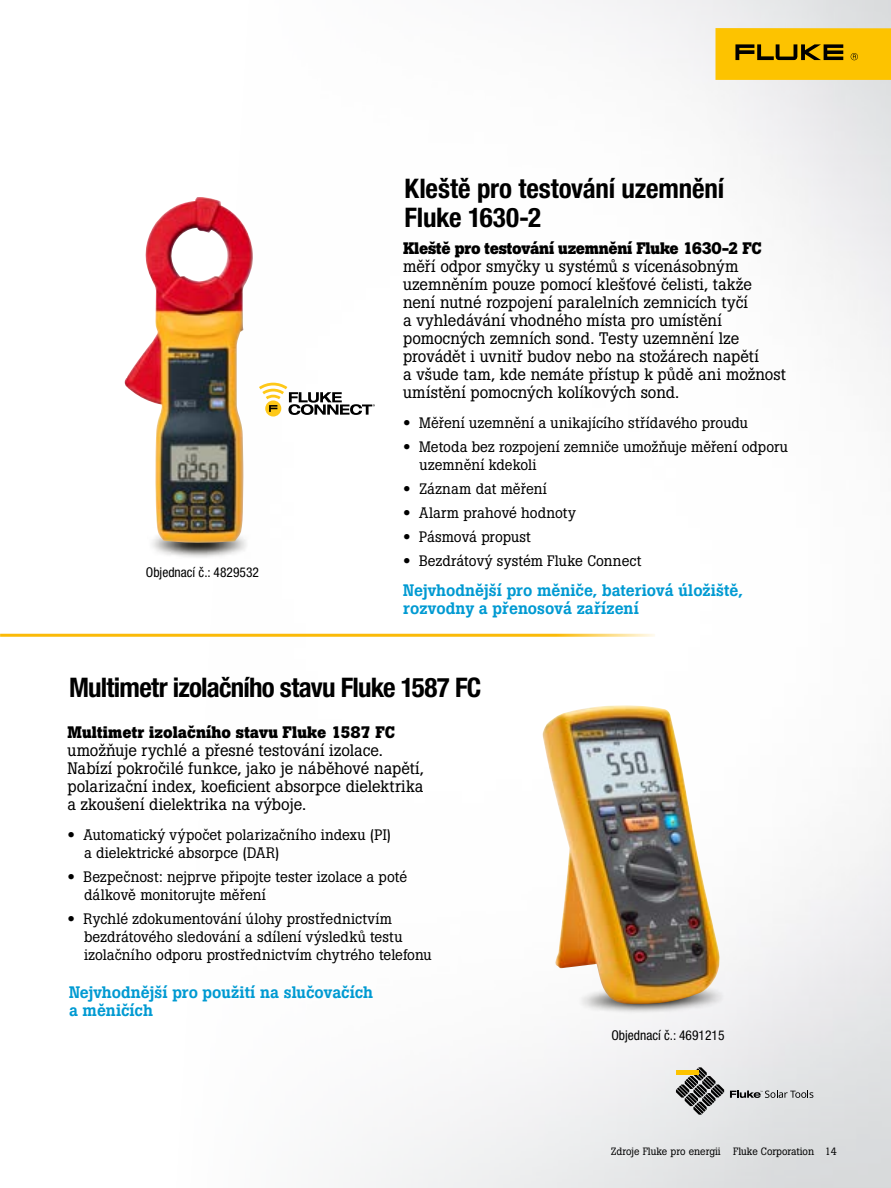
<style>
.page{position:relative;width:891px;height:1188px;background:#fff}
.page>*{position:absolute;margin:0;border:0;box-sizing:border-box;transform-origin:0 0}
.t1{font:700 condensed 27px/28.5px "Helvetica Neue LT Pro";letter-spacing:-.015em;color:#000}
.t2{font:16.5px/18px "Boton Pro";color:#000}
.t3{font:500 16.5px/18px "Boton Pro";color:#009ad2}
.t4{font:700 16.5px "Boton Pro";letter-spacing:-.005em;color:#000}
.t5{font:15px/18px "Boton Pro";letter-spacing:.005em;color:#000}
.t6{font:condensed 13.5px "Helvetica Neue LT Pro";color:#000}
.t7{font:10.5px "Boton Pro";color:#000}
.s1{font-family:"Helvetica Neue LT Pro";font-weight:100;font-stretch:expanded}
</style>
<div class="page">
<hr style="left:0;top:0;width:1px;height:131px;background:#6bb9cf">
<svg style="left:676px;top:1067px;width:48px;height:48px;background:#909091"></svg>
<div style="left:676px;top:1070px;width:23px;height:5px;background:#fdc300"></div>
<svg style="left:730px;top:1090px;width:83px;height:8px"></svg>
<img style="left:150px;top:543px;width:98px;height:16px">
<img style="left:124px;top:197px;width:129px;height:346px">
<svg style="left:265px;top:400px;width:16px;height:17px"></svg>
<svg style="left:259px;top:383px;width:116px;height:32px"></svg>
<img style="left:542px;top:705px;width:179px;height:300px">
<hr style="left:0;top:634px;width:655px;height:3px;background:#fbba07">
<div style="left:716px;top:28px;width:175px;height:52px;background:#fdc300"></div>
<svg style="left:735px;top:44px;width:108px;height:16px"></svg>
<svg style="left:851px;top:53px;width:7px;height:7px"></svg>
<p class="t6" style="left:146px;top:565px;width:115px">Objednací č.: 4829532</p>
<h1 class="t1" style="left:405px;top:174px;width:321px">Kleště pro testování uzemnění<br>Fluke 1630‑2</h1>
<p class="t4" style="left:403px;top:237px;width:360px">Kleště pro testování uzemnění Fluke 1630‑2 FC</p>
<p class="t2" style="left:403px;top:257px;width:385px">měří odpor smyčky u systémů s vícenásobným uzemněním pouze pomocí klešťové čelisti, takže není nutné rozpojení paralelních zemnicích tyčí<br>a vyhledávání vhodného místa pro umístění pomocných zemních sond. Testy uzemnění lze provádět i uvnitř budov nebo na stožárech napětí<br>a všude tam, kde nemáte přístup k půdě ani možnost umístění pomocných kolíkových sond.</p>
<p class="t5" style="left:403px;top:413px;width:346px"><span class="s1">•</span> Měření uzemnění a unikajícího střídavého proudu</p>
<p class="t5" style="left:420px;top:437px;width:370px;text-indent:-16px"><span class="s1">•</span> Metoda bez rozpojení zemniče umožňuje měření odporu uzemnění kdekoli</p>
<p class="t5" style="left:403px;top:479px;width:145px"><span class="s1">•</span> Záznam dat měření</p>
<p class="t5" style="left:403px;top:503px;width:174px"><span class="s1">•</span> Alarm prahové hodnoty</p>
<p class="t5" style="left:403px;top:527px;width:129px"><span class="s1">•</span> Pásmová propust</p>
<p class="t5" style="left:403px;top:551px;width:240px"><span class="s1">•</span> Bezdrátový systém Fluke Connect</p>
<p class="t3" style="left:403px;top:581px;width:341px">Nejvhodnější pro měniče, bateriová úložiště, rozvodny a přenosová zařízení</p>
<h1 class="t1" style="left:69px;top:673px;width:414px">Multimetr izolačního stavu Fluke 1587 FC</h1>
<p class="t4" style="left:68px;top:721px;width:329px">Multimetr izolačního stavu Fluke 1587 FC</p>
<p class="t2" style="left:68px;top:741px;width:358px">umožňuje rychlé a přesné testování izolace.<br>Nabízí pokročilé funkce, jako je náběhové napětí, polarizační index, koeficient absorpce dielektrika a zkoušení dielektrika na výboje.</p>
<p class="t5" style="left:84px;top:825px;width:309px;text-indent:-16px"><span class="s1">•</span> Automatický výpočet polarizačního indexu (PI) a dielektrické absorpce (DAR)</p>
<p class="t5" style="left:84px;top:867px;width:325px;text-indent:-16px"><span class="s1">•</span> Bezpečnost: nejprve připojte tester izolace a poté dálkově monitorujte měření</p>
<p class="t5" style="left:84px;top:909px;width:349px;text-indent:-16px"><span class="s1">•</span> Rychlé zdokumentování úlohy prostřednictvím bezdrátového sledování a sdílení výsledků testu izolačního odporu prostřednictvím chytrého telefonu</p>
<p class="t3" style="left:69px;top:984px;width:306px">Nejvhodnější pro použití na slučovačích a měničích</p>
<p class="t6" style="left:611px;top:1028px;width:115px">Objednací č.: 4691215</p>
<p class="t7" style="left:611px;top:1145px;width:228px">Zdroje Fluke pro energii Fluke Corporation 14</p>
</div>
